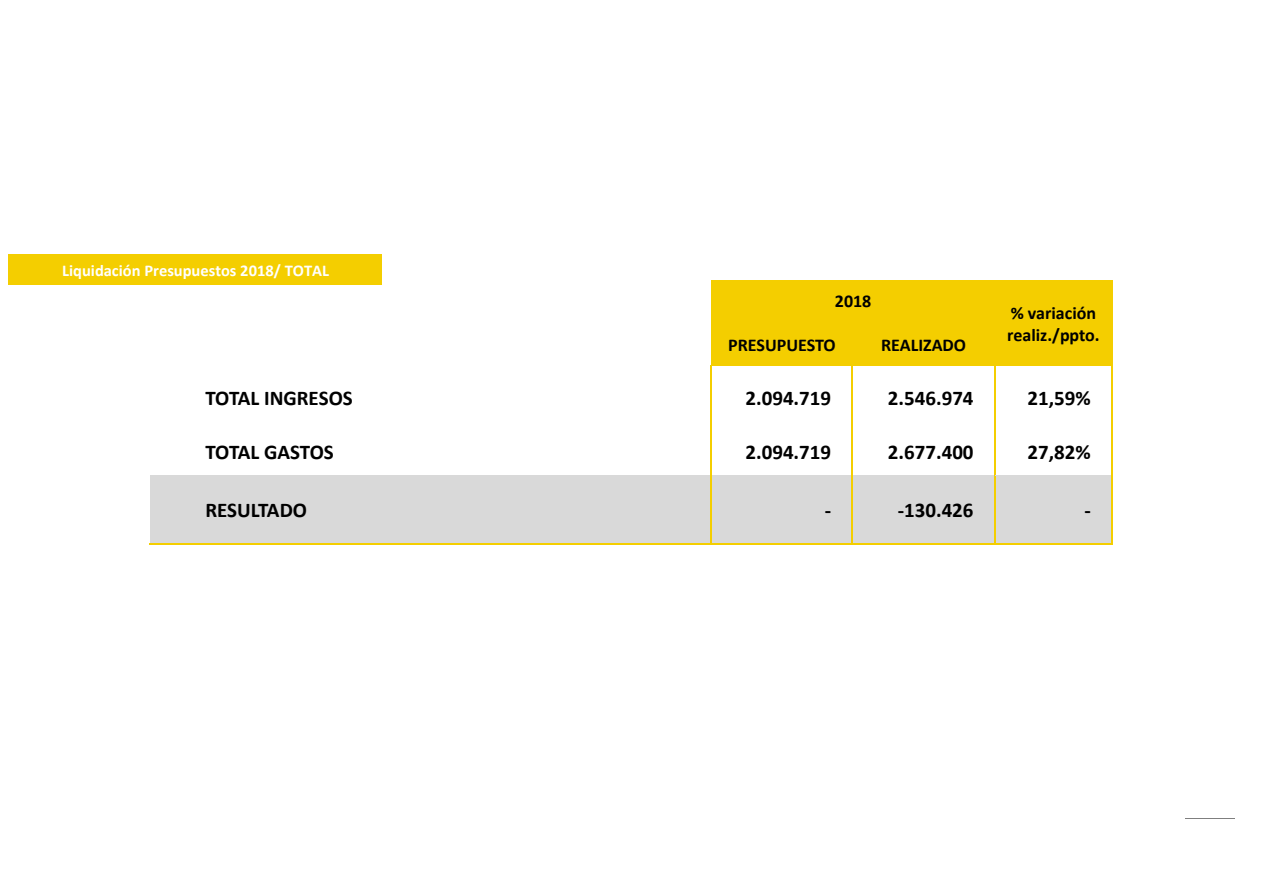
<style>
.page{position:relative;width:1263px;height:893px;background:#fff}
.page>*{position:absolute;margin:0;border:0;box-sizing:border-box;transform-origin:0 0}
.t1{font:700 21px "Calibri";color:#000}
.t2{font:700 18px/22px "Calibri";color:#000}
.t3{font:700 16.5px "Calibri";color:#fff}
</style>
<div class="page">
<hr style="left:1185px;top:818px;width:50px;height:1px;background:#7f7f7f">
<div style="left:8px;top:254px;width:374px;height:31px;background:#f4ce00"></div>
<div style="left:711px;top:280px;width:283px;height:41px;background:#f4ce00"></div>
<div style="left:996px;top:280px;width:115px;height:86px;background:#f4ce00"></div>
<hr style="left:994px;top:280px;width:117px;height:1px;background:#f4ce00">
<hr style="left:994px;top:281px;width:2px;height:40px;background:#f4ce00">
<hr style="left:1111px;top:281px;width:2px;height:40px;background:#f4ce00">
<div style="left:711px;top:322px;width:141px;height:44px;background:#f4ce00"></div>
<div style="left:853px;top:322px;width:141px;height:44px;background:#f4ce00"></div>
<hr style="left:711px;top:321px;width:141px;height:1px;background:#f4ce00">
<hr style="left:853px;top:321px;width:141px;height:1px;background:#f4ce00">
<hr style="left:852px;top:323px;width:1px;height:43px;background:#f4ce00">
<hr style="left:994px;top:323px;width:2px;height:43px;background:#f4ce00">
<hr style="left:1111px;top:323px;width:2px;height:43px;background:#f4ce00">
<hr style="left:711px;top:367px;width:1px;height:61px;background:#f4ce00">
<hr style="left:852px;top:367px;width:1px;height:61px;background:#f4ce00">
<hr style="left:994px;top:367px;width:2px;height:61px;background:#f4ce00">
<hr style="left:1111px;top:367px;width:2px;height:61px;background:#f4ce00">
<hr style="left:711px;top:429px;width:1px;height:46px;background:#f4ce00">
<hr style="left:852px;top:429px;width:1px;height:46px;background:#f4ce00">
<hr style="left:994px;top:429px;width:2px;height:46px;background:#f4ce00">
<hr style="left:1111px;top:429px;width:2px;height:46px;background:#f4ce00">
<div style="left:150px;top:475px;width:561px;height:68px;background:#d9d9d9"></div>
<div style="left:712px;top:475px;width:140px;height:68px;background:#d9d9d9"></div>
<div style="left:853px;top:475px;width:141px;height:68px;background:#d9d9d9"></div>
<div style="left:996px;top:475px;width:115px;height:68px;background:#d9d9d9"></div>
<hr style="left:149px;top:543px;width:562px;height:1px;background:#f4ce00">
<hr style="left:711px;top:476px;width:1px;height:67px;background:#f4ce00">
<hr style="left:712px;top:543px;width:140px;height:1px;background:#f4ce00">
<hr style="left:852px;top:476px;width:1px;height:67px;background:#f4ce00">
<hr style="left:853px;top:543px;width:141px;height:1px;background:#f4ce00">
<hr style="left:994px;top:476px;width:2px;height:67px;background:#f4ce00">
<hr style="left:996px;top:543px;width:115px;height:1px;background:#f4ce00">
<hr style="left:1111px;top:476px;width:2px;height:67px;background:#f4ce00">
<p class="t3" style="left:62px;top:264px;width:268px">Liquidación Presupuestos 2018/ TOTAL</p>
<p class="t2" style="left:835px;top:292px;width:38px">2018</p>
<p class="t2" style="left:728px;top:335px;width:109px">PRESUPUESTO</p>
<p class="t2" style="left:881px;top:335px;width:86px">REALIZADO</p>
<p class="t2" style="left:1007px;top:303px;width:94px">% variación realiz./ppto.</p>
<p class="t1" style="left:205px;top:389px;width:149px">TOTAL INGRESOS</p>
<p class="t1" style="left:745px;top:389px;width:87px">2.094.719</p>
<p class="t1" style="left:888px;top:389px;width:87px">2.546.974</p>
<p class="t1" style="left:1027px;top:389px;width:65px">21,59%</p>
<p class="t1" style="left:205px;top:444px;width:130px">TOTAL GASTOS</p>
<p class="t1" style="left:745px;top:444px;width:87px">2.094.719</p>
<p class="t1" style="left:888px;top:444px;width:87px">2.677.400</p>
<p class="t1" style="left:1027px;top:444px;width:65px">27,82%</p>
<p class="t1" style="left:205px;top:501px;width:103px">RESULTADO</p>
<p class="t1" style="left:825px;top:501px;width:8px">-</p>
<p class="t1" style="left:898px;top:501px;width:77px">-130.426</p>
<p class="t1" style="left:1084px;top:501px;width:8px">-</p>
</div>
